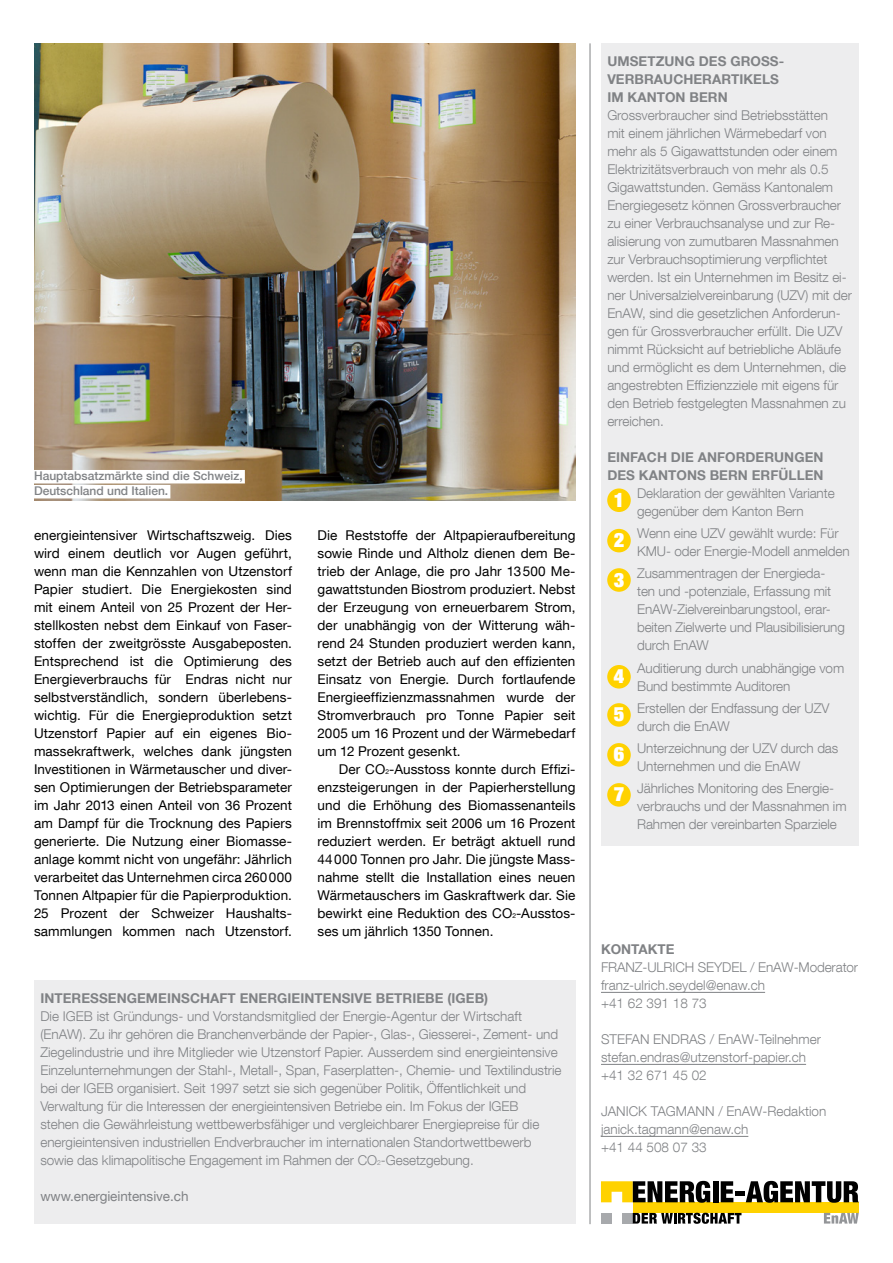
<style>
.page{position:relative;width:893px;height:1263px;background:#fff}
.page>*{position:absolute;margin:0;border:0;box-sizing:border-box;transform-origin:0 0}
.t1{font:900 condensed 19.95px "Helvetica Neue LT Com";color:#fff}
.Box_Text{font:300 13.5px/18px "Helvetica Neue LT Com";letter-spacing:-.005em;color:#808285}
.Lauftext{font:13.5px/18px "Helvetica Neue LT Com";letter-spacing:.005em;color:#000;text-align:justify}
.Box_Titel{font:700 13.5px/18px "Helvetica Neue LT Com";letter-spacing:.005em;color:#808285}
.Box_Text-2{font:13.5px "Helvetica Neue LT Com";letter-spacing:-.005em;color:#808285}
.Legende{font:500 12px "Helvetica Neue LT Com";color:#808285}
.s1{font-size:6.75px}
</style>
<div class="page">
<img style="left:34px;top:43px;width:541px;height:457px">
<div style="left:34px;top:470px;width:211px;height:13px;background:#fff"></div>
<div style="left:34px;top:485px;width:136px;height:13px;background:#fff"></div>
<hr style="left:590px;top:43px;width:1px;height:1181px;background:#808285">
<div style="left:633px;top:1202px;width:226px;height:11px;background:#ffd200"></div>
<div style="left:601px;top:1213px;width:11px;height:10px;background:#a7a9ac"></div>
<div style="left:622px;top:1213px;width:11px;height:10px;background:#a7a9ac"></div>
<svg style="left:824px;top:1213px;width:35px;height:10px"></svg>
<svg style="left:601px;top:1181px;width:109px;height:22px"></svg>
<div style="left:713px;top:1181px;width:5px;height:21px;background:#000"></div>
<svg style="left:721px;top:1181px;width:12px;height:21px"></svg>
<div style="left:736px;top:1191px;width:9px;height:5px;background:#000"></div>
<svg style="left:746px;top:1181px;width:113px;height:22px"></svg>
<svg style="left:633px;top:1213px;width:108px;height:11px"></svg>
<hr style="left:601px;top:992px;width:164px;height:1px;background:#808285">
<hr style="left:601px;top:1064px;width:205px;height:1px;background:#808285">
<hr style="left:601px;top:1136px;width:147px;height:1px;background:#808285">
<div style="left:34px;top:980px;width:541px;height:244px;background:#ededee"></div>
<div style="left:601px;top:43px;width:258px;height:803px;background:#ededee"></div>
<div style="left:607px;top:488px;width:24px;height:24px;background:#ffd200;border-radius:50%"></div>
<div style="left:607px;top:529px;width:24px;height:23px;background:#ffd200;border-radius:50%"></div>
<div style="left:607px;top:568px;width:24px;height:24px;background:#ffd200;border-radius:50%"></div>
<div style="left:607px;top:665px;width:24px;height:23px;background:#ffd200;border-radius:50%"></div>
<div style="left:607px;top:703px;width:24px;height:24px;background:#ffd200;border-radius:50%"></div>
<div style="left:607px;top:743px;width:24px;height:24px;background:#ffd200;border-radius:50%"></div>
<div style="left:607px;top:783px;width:24px;height:24px;background:#ffd200;border-radius:50%"></div>
<p class="Legende" style="left:34px;top:469px;width:210px">Hauptabsatzmärkte sind die Schweiz,</p>
<p class="Legende" style="left:34px;top:484px;width:136px">Deutschland und Italien.</p>
<p class="Lauftext" style="left:34px;top:526px;width:259px">energieintensiver Wirtschaftszweig. Dies wird einem deutlich vor Augen geführt, wenn man die Kennzahlen von Utzenstorf Papier studiert. Die Energiekosten sind mit einem Anteil von 25 Prozent der Her&shy;stellkosten nebst dem Einkauf von Faser&shy;stoffen der zweitgrösste Ausgabeposten.<br>Entsprechend ist die Optimierung des Energieverbrauchs für Endras nicht nur selbstverständlich, sondern überlebens&shy;wichtig. Für die Energieproduktion setzt Utzenstorf Papier auf ein eigenes Bio&shy;massekraftwerk, welches dank jüngsten Investitionen in Wärmetauscher und diver&shy;sen Optimierungen der Betriebsparameter im Jahr 2013 einen Anteil von 36 Prozent am Dampf für die Trocknung des Papiers generierte. Die Nutzung einer Biomasse&shy;anlage kommt nicht von ungefähr: Jährlich verarbeitet das Unternehmen circa 260000<br>Tonnen Altpapier für die Papierproduktion.<br>25 Prozent der Schweizer Haushalts&shy;sammlungen kommen nach Utzenstorf.</p>
<p class="Lauftext" style="left:317px;top:526px;width:259px">Die Reststoffe der Altpapieraufbereitung sowie Rinde und Altholz dienen dem Be&shy;trieb der Anlage, die pro Jahr 13500 Me&shy;gawattstunden Biostrom produziert. Nebst der Erzeugung von erneuerbarem Strom, der unabhängig von der Witterung wäh&shy;rend 24 Stunden produziert werden kann, setzt der Betrieb auch auf den effizienten Einsatz von Energie. Durch fortlaufende Energieeffizienzmassnahmen wurde der Stromverbrauch pro Tonne Papier seit 2005 um 16 Prozent und der Wärmebedarf um 12 Prozent gesenkt.</p>
<p class="Lauftext" style="left:317px;top:760px;width:259px;text-indent:21px">Der CO<span class="s1">2</span>-Ausstoss konnte durch Effizi&shy;enzsteigerungen in der Papierherstellung und die Erhöhung des Biomassenanteils im Brennstoffmix seit 2006 um 16 Prozent reduziert werden. Er beträgt aktuell rund 44000 Tonnen pro Jahr. Die jüngste Mass&shy;nahme stellt die Installation eines neuen Wärmetauschers im Gaskraftwerk dar. Sie bewirkt eine Reduktion des CO<span class="s1">2</span>-Ausstos&shy;ses um jährlich 1350 Tonnen.</p>
<p class="Box_Titel" style="left:40px;top:988px;width:449px">INTERESSENGEMEINSCHAFT ENERGIEINTENSIVE BETRIEBE (IGEB)</p>
<p class="Box_Text" style="left:40px;top:1006px;width:523px">Die IGEB ist Gründungs- und Vorstandsmitglied der Energie-Agentur der Wirtschaft (EnAW). Zu ihr gehören die Branchenverbände der Papier-, Glas-, Giesserei-, Zement- und Ziegelindustrie und ihre Mitglieder wie Utzenstorf Papier. Ausserdem sind energieintensive Einzelunternehmungen der Stahl-, Metall-, Span, Faserplatten-, Chemie- und Textilindustrie bei der IGEB organisiert. Seit 1997 setzt sie sich gegenüber Politik, Öffentlichkeit und Verwaltung für die Interessen der energieintensiven Betriebe ein. Im Fokus der IGEB<br>stehen die Gewährleistung wettbewerbsfähiger und vergleichbarer Energiepreise für die energieintensiven industriellen Endverbraucher im internationalen Standortwettbewerb sowie das klimapolitische Engagement im Rahmen der CO<span class="s1">2</span>-Gesetzgebung.</p>
<p class="Box_Text-2" style="left:40px;top:1187px;width:150px">www.energieintensive.ch</p>
<p class="Box_Titel" style="left:607px;top:52px;width:177px">UMSETZUNG DES GROSS-<br>VERBRAUCHERARTIKELS<br>IM KANTON BERN</p>
<p class="Box_Text" style="left:607px;top:106px;width:246px">Grossverbraucher sind Betriebsstätten<br>mit einem jährlichen Wärmebedarf von mehr als 5 Gigawattstunden oder einem Elektrizitätsverbrauch von mehr als 0.5<br>Gigawattstunden. Gemäss Kantonalem Energiegesetz können Grossverbraucher zu einer Verbrauchsanalyse und zur Re&shy;alisierung von zumutbaren Massnahmen zur Verbrauchsoptimierung verpflichtet werden. Ist ein Unternehmen im Besitz ei&shy;ner Universalzielvereinbarung (UZV) mit der EnAW, sind die gesetzlichen Anforderun&shy;gen für Grossverbraucher erfüllt. Die UZV nimmt Rücksicht auf betriebliche Abläufe und ermöglicht es dem Unternehmen, die angestrebten Effizienzziele mit eigens für den Betrieb festgelegten Massnahmen zu erreichen.</p>
<p class="Box_Titel" style="left:607px;top:448px;width:218px">EINFACH DIE ANFORDERUNGEN<br>DES KANTONS BERN ERFÜLLEN</p>
<p class="Box_Text" style="left:637px;top:484px;width:199px">Deklaration der gewählten Variante gegenüber dem Kanton Bern</p>
<p class="Box_Text" style="left:637px;top:524px;width:214px">Wenn eine UZV gewählt wurde: Für<br>KMU- oder Energie-Modell anmelden</p>
<p class="Box_Text" style="left:637px;top:564px;width:209px">Zusammentragen der Energieda&shy;ten und -potenziale, Erfassung mit<br>EnAW-Zielvereinbarungstool, erar&shy;beiten Zielwerte und Plausibilisierung durch EnAW</p>
<p class="Box_Text" style="left:637px;top:658px;width:209px">Auditierung durch unabhängige vom<br>Bund bestimmte Auditoren</p>
<p class="Box_Text" style="left:637px;top:699px;width:194px">Erstellen der Endfassung der UZV durch die EnAW</p>
<p class="Box_Text" style="left:637px;top:739px;width:203px">Unterzeichnung der UZV durch das<br>Unternehmen und die EnAW</p>
<p class="Box_Text" style="left:637px;top:779px;width:211px">Jährliches Monitoring des Energie&shy;verbrauchs und der Massnahmen im<br>Rahmen der vereinbarten Sparziele</p>
<p class="t1" style="left:614px;top:487px;width:12px">1</p>
<p class="t1" style="left:614px;top:527px;width:12px">2</p>
<p class="t1" style="left:614px;top:567px;width:12px">3</p>
<p class="t1" style="left:614px;top:663px;width:12px">4</p>
<p class="t1" style="left:614px;top:702px;width:12px">5</p>
<p class="t1" style="left:614px;top:742px;width:12px">6</p>
<p class="t1" style="left:614px;top:782px;width:12px">7</p>
<p class="Box_Titel" style="left:601px;top:940px;width:75px">KONTAKTE</p>
<p class="Box_Text" style="left:601px;top:958px;width:259px">FRANZ-ULRICH SEYDEL / EnAW-Moderator</p>
<p class="Box_Text" style="left:601px;top:976px;width:166px">franz-ulrich.seydel@enaw.ch</p>
<p class="Box_Text" style="left:601px;top:994px;width:107px">+41 62 391 18 73</p>
<p class="Box_Text" style="left:601px;top:1030px;width:222px">STEFAN ENDRAS / EnAW-Teilnehmer</p>
<p class="Box_Text" style="left:601px;top:1048px;width:207px">stefan.endras@utzenstorf-papier.ch</p>
<p class="Box_Text" style="left:601px;top:1066px;width:107px">+41 32 671 45 02</p>
<p class="Box_Text" style="left:601px;top:1102px;width:227px">JANICK TAGMANN / EnAW-Redaktion</p>
<p class="Box_Text" style="left:601px;top:1120px;width:149px">janick.tagmann@enaw.ch</p>
<p class="Box_Text" style="left:601px;top:1138px;width:107px">+41 44 508 07 33</p>
</div>
